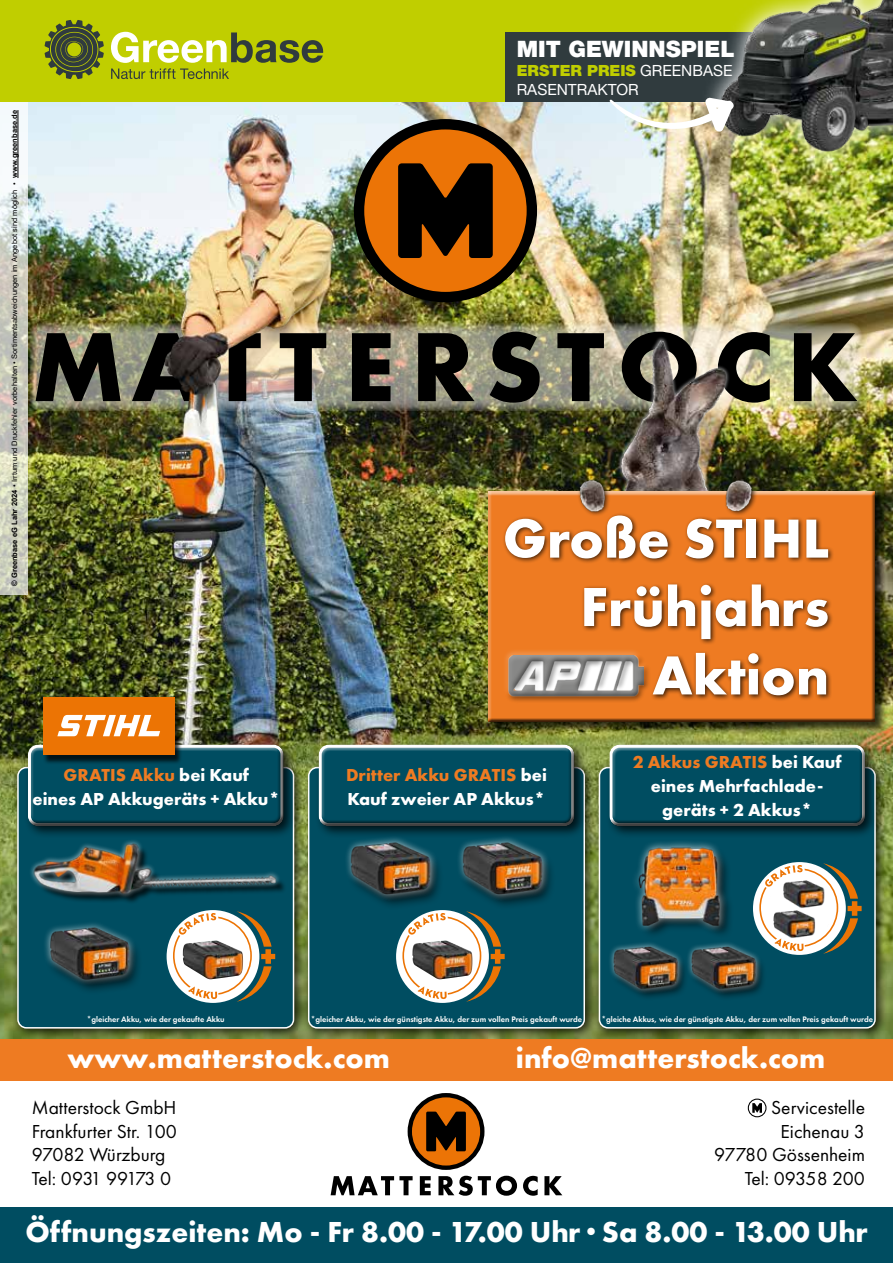
<style>
.page{position:relative;width:893px;height:1263px;background:#fff}
.page>*{position:absolute;margin:0;border:0;box-sizing:border-box;transform-origin:0 0}
.t1{font:700 57px/68.4px "Futura PT";color:#fff;text-align:right}
.t2{font:700 30px "Futura PT";color:#fff}
.t3{font:900 22.65px "Helvetica Neue LT Std";color:#fff}
.t4{font:19.5px/23.4px "Futura PT";color:#000}
.t5{font:700 18px/24px "Futura PT";color:#fff;text-align:center}
.t6{font:15.45px/18.9px "Helvetica Neue LT Std";color:#fff}
.t7{font:600 8.25px "Futura PT";color:#fff}
.t8{font:7.5px "Arial";color:#000}
.s1{font-weight:700}
.s2{color:#ee7b22}
.s3{font-weight:900;color:#c0ce00}
</style>
<div class="page">
<img style="left:0;top:102px;width:893px;height:844px">
<img style="left:30px;top:323px;width:831px;height:88px">
<svg style="left:36px;top:333px;width:85px;height:68px;background:#3a3930"></svg>
<svg style="left:132px;top:333px;width:16px;height:68px"></svg>
<svg style="left:314px;top:333px;width:12px;height:68px"></svg>
<svg style="left:352px;top:333px;width:39px;height:68px;background:#231f1c"></svg>
<svg style="left:418px;top:333px;width:57px;height:68px;background:#35342b"></svg>
<svg style="left:490px;top:332px;width:50px;height:71px;background:#3a3b33"></svg>
<svg style="left:557px;top:333px;width:47px;height:68px;background:#504f44"></svg>
<svg style="left:728px;top:332px;width:42px;height:71px;background:#5d5b4a"></svg>
<svg style="left:794px;top:333px;width:63px;height:68px;background:#545146"></svg>
<div style="left:359px;top:124px;width:173px;height:173px;background:#ec7406;border-radius:50%"></div>
<div style="left:354px;top:119px;width:183px;height:183px;border:10px solid #000;border-radius:50%"></div>
<svg style="left:398px;top:163px;width:95px;height:95px"></svg>
<img style="left:148px;top:292px;width:166px;height:131px">
<div style="left:0;top:1207px;width:893px;height:56px;background:#004d61"></div>
<div style="left:0;top:1039px;width:893px;height:41px;background:#ee7b22"></div>
<svg style="left:410px;top:1095px;width:72px;height:73px;background:#ce6505"></svg>
<div style="left:408px;top:1093px;width:76px;height:77px;border:4px solid #000;border-radius:50%"></div>
<svg style="left:426px;top:1111px;width:40px;height:40px;background:#301701"></svg>
<svg style="left:331px;top:1176px;width:82px;height:19px"></svg>
<svg style="left:420px;top:1176px;width:11px;height:19px"></svg>
<svg style="left:438px;top:1176px;width:79px;height:20px"></svg>
<svg style="left:523px;top:1176px;width:15px;height:20px"></svg>
<svg style="left:544px;top:1176px;width:18px;height:19px"></svg>
<div style="left:748px;top:1098px;width:18px;height:19px;border:1px solid #000;border-radius:50%"></div>
<svg style="left:752px;top:1103px;width:10px;height:10px"></svg>
<div style="left:618px;top:336px;width:114px;height:167px;background:#fff;opacity:.75"></div>
<img style="left:614px;top:332px;width:114px;height:158px">
<div style="left:487px;top:491px;width:401px;height:244px;background:#000;opacity:.75"></div>
<div style="left:485px;top:491px;width:390px;height:232px;background:#000;opacity:.75"></div>
<div style="left:12px;top:761px;width:294px;height:279px;background:#000;opacity:.75"></div>
<div style="left:18px;top:767px;width:275px;height:261px;background:#004d61;border-radius:9px"></div>
<div style="left:17px;top:767px;width:277px;height:261px;border:2px solid #fff;border-radius:9px"></div>
<div style="left:24px;top:741px;width:273px;height:98px;background:#000;opacity:.75"></div>
<div style="left:26px;top:742px;width:258px;height:79px;background:#fff;opacity:.75"></div>
<div style="left:26px;top:747px;width:258px;height:81px;background:#000;opacity:.75"></div>
<div style="left:303px;top:761px;width:293px;height:279px;background:#000;opacity:.75"></div>
<div style="left:309px;top:767px;width:275px;height:261px;background:#004d61;border-radius:9px"></div>
<div style="left:308px;top:767px;width:277px;height:261px;border:2px solid #fff;border-radius:9px"></div>
<div style="left:315px;top:741px;width:272px;height:98px;background:#000;opacity:.75"></div>
<div style="left:316px;top:742px;width:258px;height:79px;background:#fff;opacity:.75"></div>
<div style="left:316px;top:747px;width:258px;height:81px;background:#000;opacity:.75"></div>
<div style="left:593px;top:761px;width:294px;height:279px;background:#000;opacity:.75"></div>
<div style="left:599px;top:767px;width:276px;height:261px;background:#004d61;border-radius:9px"></div>
<div style="left:599px;top:767px;width:277px;height:261px;border:2px solid #fff;border-radius:9px"></div>
<div style="left:605px;top:741px;width:273px;height:98px;background:#000;opacity:.75"></div>
<div style="left:607px;top:742px;width:258px;height:79px;background:#fff;opacity:.75"></div>
<div style="left:607px;top:747px;width:258px;height:81px;background:#000;opacity:.75"></div>
<img style="left:722px;top:477px;width:36px;height:35px">
<div style="left:577px;top:477px;width:34px;height:40px;background:#000;opacity:.75"></div>
<img style="left:572px;top:472px;width:38px;height:40px">
<img style="left:15px;top:826px;width:275px;height:83px">
<div style="left:167px;top:910px;width:92px;height:93px;background:#fff;border-radius:50%"></div>
<svg style="left:173px;top:911px;width:102px;height:91px"></svg>
<div style="left:396px;top:910px;width:93px;height:93px;background:#fff;border-radius:50%"></div>
<svg style="left:402px;top:913px;width:103px;height:89px"></svg>
<div style="left:753px;top:862px;width:93px;height:93px;background:#fff;border-radius:50%"></div>
<svg style="left:759px;top:863px;width:103px;height:91px"></svg>
<img style="left:32px;top:908px;width:120px;height:83px">
<img style="left:335px;top:822px;width:111px;height:91px">
<img style="left:600px;top:930px;width:78px;height:73px">
<img style="left:678px;top:930px;width:97px;height:67px">
<img style="left:446px;top:822px;width:120px;height:91px">
<div style="left:637px;top:846px;width:97px;height:93px;background:#004d61"></div>
<img style="left:615px;top:833px;width:132px;height:104px">
<img style="left:765px;top:900px;width:61px;height:46px">
<img style="left:774px;top:870px;width:62px;height:47px">
<div style="left:502px;top:512px;width:332px;height:189px;background:#000;opacity:.75"></div>
<div style="left:501px;top:647px;width:147px;height:49px;background:#fff;opacity:.42"></div>
<div style="left:504px;top:654px;width:147px;height:50px;background:#000;opacity:.75"></div>
<div style="left:43px;top:699px;width:139px;height:66px;background:#000;opacity:.75"></div>
<div style="left:43px;top:697px;width:132px;height:57px;background:#ec7404"></div>
<svg style="left:57px;top:715px;width:103px;height:21px"></svg>
<svg style="left:0;top:102px;width:28px;height:492px"></svg>
<hr style="left:18px;top:110px;width:1px;height:68px;background:#000">
<div style="left:0;top:0;width:893px;height:102px;background:#c0ce00"></div>
<svg style="left:111px;top:32px;width:213px;height:47px"></svg>
<svg style="left:45px;top:20px;width:59px;height:59px"></svg>
<div style="left:505px;top:32px;width:276px;height:70px;background:#303b3e"></div>
<svg style="left:701px;top:133px;width:192px;height:37px"></svg>
<img style="left:702px;top:0;width:191px;height:165px">
<img style="left:609px;top:97px;width:125px;height:36px">
<p class="t8" style="left:9px;top:586px;width:477px;rotate:-90deg"><span class="s1">© Greenbase eG Lahr 2024</span> • Irrtum und Druckfehler vorbehalten • Sortimentsabweichungen im Angebot sind möglich • <span class="s1">www.greenbase.de</span></p>
<h3 class="t5" style="left:33px;top:762px;width:249px"><span class="s2">GRATIS Akku</span> bei Kauf<br>eines AP Akkugeräts + Akku*</h3>
<h3 class="t3" style="left:517px;top:35px;width:219px">MIT GEWINNSPIEL</h3>
<h3 class="t6" style="left:517px;top:61px;width:217px"><span class="s3">ERSTER PREIS</span> GREENBASE<br>RASENTRAKTOR</h3>
<h1 class="t1" style="left:503px;top:503px;width:328px">Große STIHL<br>Frühjahrs<br>Aktion</h1>
<h3 class="t5" style="left:346px;top:762px;width:202px;text-align:left"><span class="s2">Dritter Akku GRATIS</span> bei<br>Kauf zweier AP Akkus*</h3>
<h3 class="t5" style="left:633px;top:750px;width:210px"><span class="s2">2 Akkus GRATIS</span> bei Kauf eines Mehrfachlade&shy;geräts + 2 Akkus*</h3>
<p class="t7" style="left:87px;top:1014px;width:139px">*gleicher Akku, wie der gekaufte Akku</p>
<p class="t7" style="left:311px;top:1014px;width:273px">*gleicher Akku, wie der günstigste Akku, der zum vollen Preis gekauft wurde</p>
<p class="t7" style="left:601px;top:1014px;width:273px">*gleiche Akkus, wie der günstigste Akku, der zum vollen Preis gekauft wurde</p>
<h2 class="t2" style="left:67px;top:1039px;width:324px">www.matterstock.com</h2>
<h2 class="t2" style="left:516px;top:1039px;width:311px">info@matterstock.com</h2>
<h3 class="t4" style="left:32px;top:1096px;width:146px">Matterstock GmbH<br>Frankfurter Str. 100<br>97082 Würzburg<br>Tel: 0931 99173 0</h3>
<h3 class="t4" style="left:714px;top:1096px;width:152px;text-align:right">Servicestelle<br>Eichenau 3<br>97780 Gössenheim<br>Tel: 09358 200</h3>
<h2 class="t2" style="left:25px;top:1212px;width:844px">Öffnungszeiten: Mo - Fr 8.00 - 17.00 Uhr · Sa 8.00 - 13.00 Uhr</h2>
</div>
